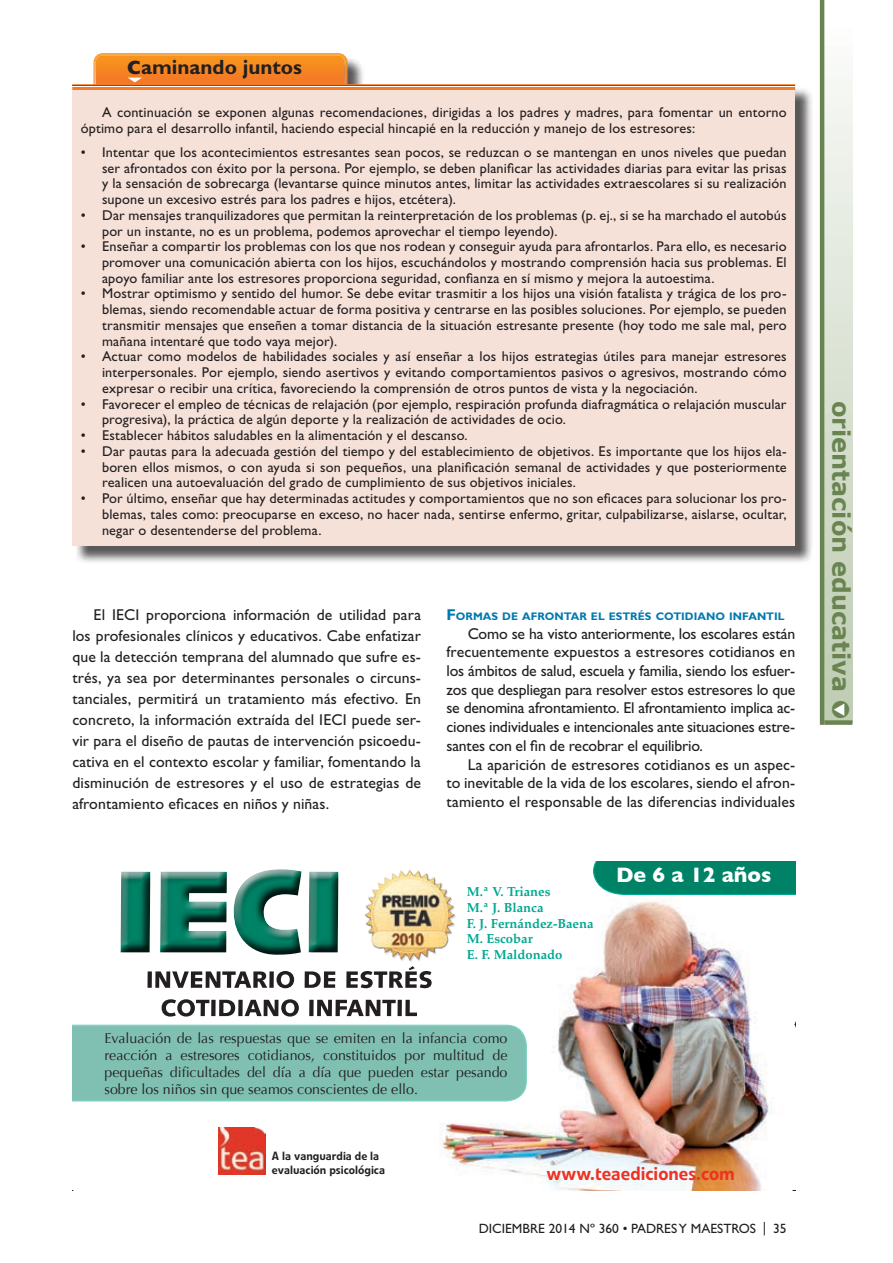
<style>
.page{position:relative;width:893px;height:1263px;background:#fff}
.page>*{position:absolute;margin:0;border:0;box-sizing:border-box;transform-origin:0 0}
.t1{font:700 24px "Verdana";color:#698451}
.t2{font:700 21.3px "Gill Sans";color:#fff}
.t3{font:700 20.7px "Gill Sans Std";color:#231f20}
.t4{font:500 18.9px "Linotype Veto";color:#ee3224}
.t5{font:15.75px/21px "Gill Sans Std";letter-spacing:.005em;color:#231f20;text-align:justify}
.t6{font:14.25px/15.8px "Gill Sans Std";letter-spacing:.01em;color:#231f20;text-align:justify}
.t7{font:14.25px/17.1px "Optima";color:#231f20;text-align:justify}
.t8{font:13.5px "Gill Sans Std";color:#231f20}
.t9{font:700 13.05px/15.6px "Palatino";color:#00a890}
.t10{font:500 11.85px/14.2px "Linotype Veto";color:#231f20}
.t11{font:700 10.95px "Gill Sans Std";color:#0079af}
.s1{font-size:28.5px}
.s2{font-size:15.75px}
.s3{color:#fff}
</style>
<div class="page">
<svg style="left:824px;top:0;width:28px;height:720px"></svg>
<div style="left:824px;top:720px;width:28px;height:5px;background:#698451"></div>
<hr style="left:820px;top:0;width:4px;height:725px;background:#698451">
<img style="left:440px;top:901px;width:333px;height:290px">
<div style="left:120px;top:868px;width:219px;height:88px;background:#231f20;opacity:.75"></div>
<svg style="left:162px;top:999px;width:255px;height:17px"></svg>
<svg style="left:147px;top:967px;width:285px;height:21px"></svg>
<img style="left:218px;top:1127px;width:47px;height:47px">
<img style="left:364px;top:869px;width:112px;height:98px">
<svg style="left:593px;top:861px;width:203px;height:35px;background:#0c896f"></svg>
<div style="left:72px;top:1023px;width:455px;height:78px;background:#80c0b2"></div>
<div style="left:75px;top:55px;width:739px;height:510px;background:#231f20;opacity:.75"></div>
<svg style="left:72px;top:53px;width:723px;height:37px"></svg>
<hr style="left:72px;top:86px;width:723px;height:1px;background:#fff">
<div style="left:72px;top:90px;width:723px;height:456px;background:#f6e1d9"></div>
<h3 class="t3" style="left:127px;top:55px;width:177px"><span class="s1">c</span>aminando juntos</h3>
<p class="t6" style="left:81px;top:104px;width:707px;text-indent:21px">A continuación se exponen algunas recomendaciones, dirigidas a los padres y madres, para fomentar un entorno óptimo para el desarrollo infantil, haciendo especial hincapié en la reducción y manejo de los estresores:</p>
<p class="t6" style="left:102px;top:144px;width:686px;text-indent:-21px">• Intentar que los acontecimientos estresantes sean pocos, se reduzcan o se mantengan en unos niveles que puedan ser afrontados con éxito por la persona. Por ejemplo, se deben planificar las actividades diarias para evitar las prisas y la sensación de sobrecarga (levantarse quince minutos antes, limitar las actividades extraescolares si su realización supone un excesivo estrés para los padres e hijos, etcétera).</p>
<p class="t6" style="left:102px;top:207px;width:686px;text-indent:-21px">• Dar mensajes tranquilizadores que permitan la reinterpretación de los problemas (p. ej., si se ha marchado el autobús por un instante, no es un problema, podemos aprovechar el tiempo leyendo).</p>
<p class="t6" style="left:102px;top:239px;width:686px;text-indent:-21px">• Enseñar a compartir los problemas con los que nos rodean y conseguir ayuda para afrontarlos. Para ello, es necesario promover una comunicación abierta con los hijos, escuchándolos y mostrando comprensión hacia sus problemas. El apoyo familiar ante los estresores proporciona seguridad, confianza en sí mismo y mejora la autoestima.</p>
<p class="t6" style="left:102px;top:286px;width:686px;text-indent:-21px">• Mostrar optimismo y sentido del humor. Se debe evitar trasmitir a los hijos una visión fatalista y trágica de los pro&shy;blemas, siendo recomendable actuar de forma positiva y centrarse en las posibles soluciones. Por ejemplo, se pueden transmitir mensajes que enseñen a tomar distancia de la situación estresante presente (hoy todo me sale mal, pero mañana intentaré que todo vaya mejor).</p>
<p class="t6" style="left:102px;top:349px;width:686px;text-indent:-21px">• Actuar como modelos de habilidades sociales y así enseñar a los hijos estrategias útiles para manejar estresores interpersonales. Por ejemplo, siendo asertivos y evitando comportamientos pasivos o agresivos, mostrando cómo expresar o recibir una crítica, favoreciendo la comprensión de otros puntos de vista y la negociación.</p>
<p class="t6" style="left:102px;top:396px;width:686px;text-indent:-21px">• Favorecer el empleo de técnicas de relajación (por ejemplo, respiración profunda diafragmática o relajación muscular progresiva), la práctica de algún deporte y la realización de actividades de ocio.</p>
<p class="t6" style="left:81px;top:428px;width:388px">• Establecer hábitos saludables en la alimentación y el descanso.</p>
<p class="t6" style="left:102px;top:443px;width:686px;text-indent:-21px">• Dar pautas para la adecuada gestión del tiempo y del establecimiento de objetivos. Es importante que los hijos ela&shy;boren ellos mismos, o con ayuda si son pequeños, una planificación semanal de actividades y que posteriormente realicen una autoevaluación del grado de cumplimiento de sus objetivos iniciales.</p>
<p class="t6" style="left:102px;top:491px;width:686px;text-indent:-21px">• Por último, enseñar que hay determinadas actitudes y comportamientos que no son eficaces para solucionar los pro&shy;blemas, tales como: preocuparse en exceso, no hacer nada, sentirse enfermo, gritar, culpabilizarse, aislarse, ocultar, negar o desentenderse del problema.</p>
<p class="t5" style="left:72px;top:604px;width:350px;text-indent:21px">El IECI proporciona información de utilidad para los profesionales clínicos y educativos. Cabe enfatizar que la detección temprana del alumnado que sufre es&shy;trés, ya sea por determinantes personales o circuns&shy;tanciales, permitirá un tratamiento más efectivo. En concreto, la información extraída del IECI puede ser&shy;vir para el diseño de pautas de intervención psicoedu&shy;cativa en el contexto escolar y familiar, fomentando la disminución de estresores y el uso de estrategias de afrontamiento eficaces en niños y niñas.</p>
<p class="t11" style="left:446px;top:610px;width:340px"><span class="s2">F</span>ORMAS DE AFRONTAR EL ESTRÉS COTIDIANO INFANTIL</p>
<p class="t5" style="left:446px;top:624px;width:350px;line-height:18.8px;text-indent:21px">Como se ha visto anteriormente, los escolares están frecuentemente expuestos a estresores cotidianos en los ámbitos de salud, escuela y familia, siendo los esfuer&shy;zos que despliegan para resolver estos estresores lo que se denomina afrontamiento. El afrontamiento implica ac&shy;ciones individuales e intencionales ante situaciones estre&shy;santes con el fin de recobrar el equilibrio.</p>
<p class="t5" style="left:446px;top:755px;width:350px;line-height:18.8px;text-indent:21px">La aparición de estresores cotidianos es un aspec&shy;to inevitable de la vida de los escolares, siendo el afron&shy;tamiento el responsable de las diferencias individuales</p>
<p class="t9" style="left:467px;top:884px;width:128px">M.ª V. Trianes<br>M.ª J. Blanca<br>F. J. Fernández-Baena<br>M. Escobar<br>E. F. Maldonado</p>
<h2 class="t2" style="left:616px;top:862px;width:157px">De 6 a 12 años</h2>
<p class="t7" style="left:105px;top:1030px;width:404px">Evaluación de las respuestas que se emiten en la infancia como reacción a estresores cotidianos, constituidos por multitud de pequeñas dificultades del día a día que pueden estar pesando sobre los niños sin que seamos conscientes de ello.</p>
<p class="t10" style="left:272px;top:1149px;width:115px">A la vanguardia de la evaluación psicológica</p>
<h3 class="t4" style="left:547px;top:1161px;width:190px">www.teaediciones.com</h3>
<p class="t8" style="left:479px;top:1221px;width:309px">DICIEMBRE 2014 Nº 360 • PADRES Y MAESTROS | 35</p>
<h1 class="t1" style="left:857px;top:400px;width:320px;rotate:90deg">orientación educativa ●<span class="s3">▼</span></h1>
</div>
